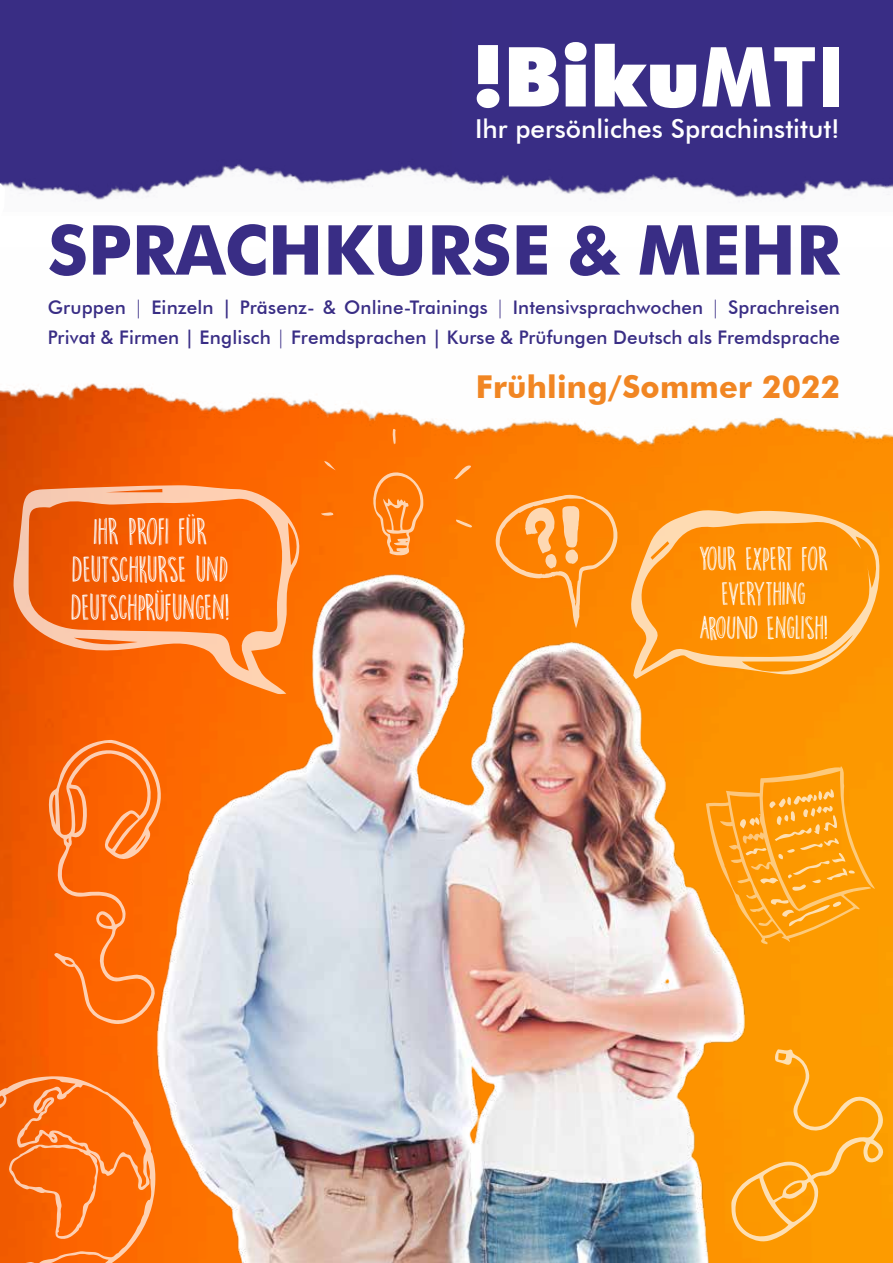
<style>
.page{position:relative;width:893px;height:1263px;background:#fff}
.page>*{position:absolute;margin:0;border:0;box-sizing:border-box;transform-origin:0 0}
.t1{font:900 82.8px "Futura BT";color:#fff}
.t2{font:700 69px "Futura BT";color:#392d85}
.t3{font:31.95px/38.4px "DK Breakfast Burrito";color:#fff;text-align:center}
.t4{font:700 31.5px "Futura BT";letter-spacing:.01em;color:#f18623}
.t5{font:28.65px/34.3px "DK Breakfast Burrito";color:#fff;text-align:center}
.t6{font:500 26.1px "Futura BT";color:#fff}
.t7{font:500 18.75px/30px "Futura BT";letter-spacing:.01em;color:#392d85}
.s1{font-weight:700}
.s2{font-weight:300}
</style>
<div class="page">
<img style="left:0;top:468px;width:893px;height:795px">
<img style="left:0;top:383px;width:893px;height:85px">
<svg style="left:392px;top:429px;width:4px;height:15px"></svg>
<svg style="left:324px;top:461px;width:12px;height:9px"></svg>
<svg style="left:454px;top:465px;width:20px;height:14px"></svg>
<svg style="left:368px;top:472px;width:55px;height:85px;background:#fc8723"></svg>
<svg style="left:321px;top:510px;width:13px;height:6px"></svg>
<svg style="left:456px;top:520px;width:19px;height:8px"></svg>
<div style="left:0;top:0;width:893px;height:212px;background:#392d85"></div>
<img style="left:0;top:164px;width:893px;height:48px">
<svg style="left:748px;top:766px;width:127px;height:178px;background:#fca218"></svg>
<svg style="left:496px;top:495px;width:122px;height:62px;background:#fd9932"></svg>
<svg style="left:0;top:740px;width:153px;height:523px;background:#f86b11"></svg>
<svg style="left:748px;top:1049px;width:136px;height:194px;background:#fca112"></svg>
<svg style="left:630px;top:509px;width:251px;height:171px;background:#fc9b1b"></svg>
<svg style="left:12px;top:485px;width:289px;height:210px;background:#f37021"></svg>
<img style="left:153px;top:557px;width:595px;height:706px">
<svg style="left:0;top:183px;width:5px;height:29px"></svg>
<h1 class="t1" style="left:473px;top:27px;width:373px">!Biku<span class="s1">MTI</span></h1>
<h3 class="t6" style="left:475px;top:112px;width:366px">Ihr persönliches Sprachinstitut!</h3>
<h2 class="t2" style="left:48px;top:208px;width:794px">SPRACHKURSE &amp; MEHR</h2>
<p class="t7" style="left:48px;top:292px;width:794px">Gruppen <span class="s2">|</span> Einzeln | Präsenz- &amp; Online-Trainings <span class="s2">|</span> Intensivsprachwochen <span class="s2">|</span> Sprachreisen<br>Privat &amp; Firmen | Englisch <span class="s2">|</span> Fremdsprachen | Kurse &amp; Prüfungen Deutsch als Fremdsprache</p>
<h3 class="t4" style="left:476px;top:367px;width:366px">Frühling/Sommer 2022</h3>
<h3 class="t3" style="left:71px;top:512px;width:160px">IHR PROFI FÜR<br>DEUTSCHKURSE UND<br>DEUTSCHPRÜFUNGEN!</h3>
<h3 class="t5" style="left:699px;top:542px;width:131px">YOUR EXPERT FOR<br>EVERYTHING<br>AROUND ENGLISH!</h3>
</div>
